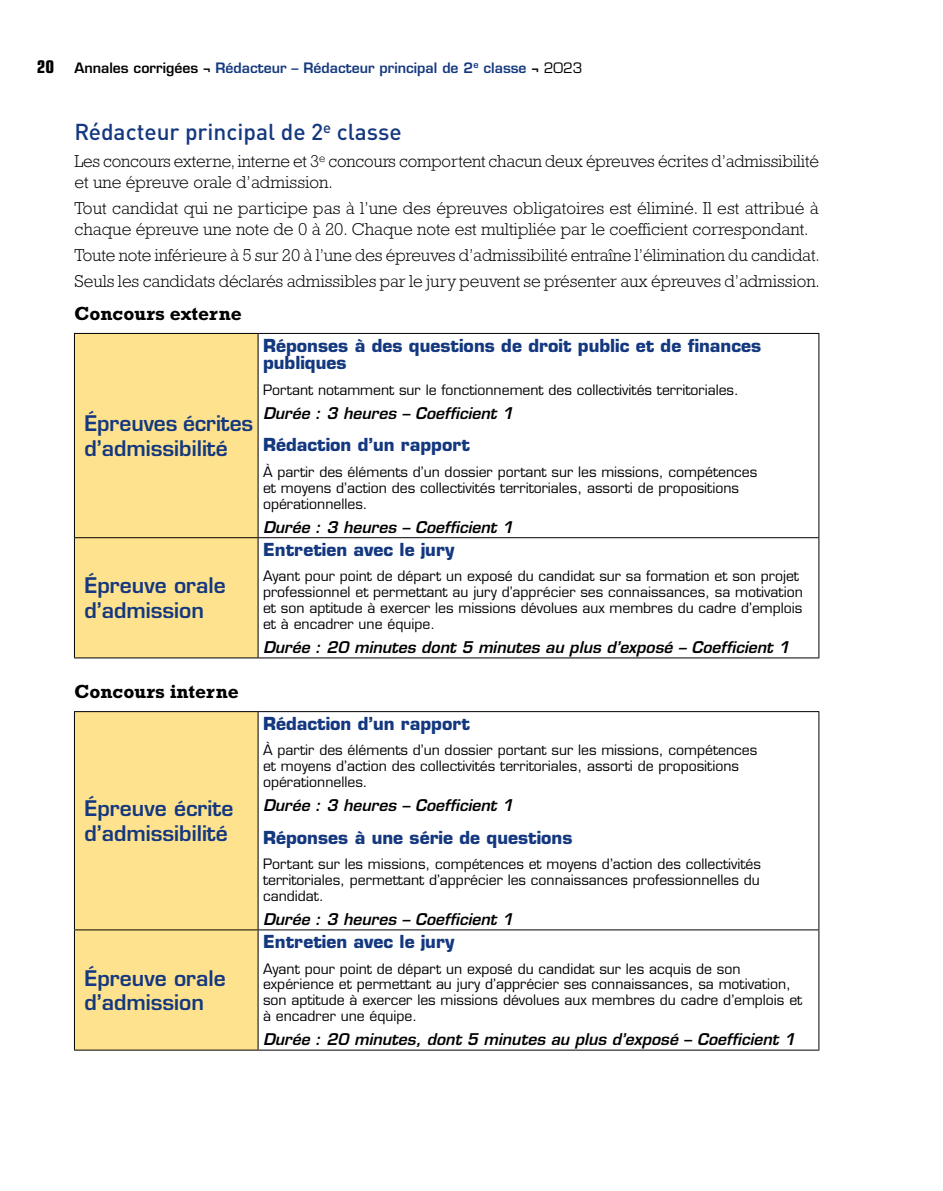
<style>
.page{position:relative;width:943px;height:1191px;background:#fff}
.page>*{position:absolute;margin:0;border:0;box-sizing:border-box;transform-origin:0 0}
.t1{font:500 22.75px "DIN Pro";color:#14387f}
.t2{font:600 21px/24.5px "Eurostile LT Std";color:#14387f}
.t3{font:700 19.25px "Rockwell Std";color:#000}
.t4{font:300 17.5px/21px "Rockwell Std";letter-spacing:-.005em;color:#000}
.t5{font:700 17.5px/17.5px "Eurostile LT Std";color:#14387f}
.t6{font:italic 600 15.75px "Eurostile LT Std";color:#000}
.t7{font:14px/15.8px "Eurostile LT Std";color:#000}
.t8{font:600 14px "Eurostile LT Std";color:#14387f}
.s1{font-weight:700;font-stretch:condensed;font-size:17.5px;color:#000}
.s2{color:#000}
.s3{font-weight:400;color:#000}
</style>
<div class="page">
<div style="left:75px;top:334px;width:183px;height:323px;background:#ffe28e"></div>
<hr style="left:74px;top:333px;width:184px;height:1px;background:#000">
<hr style="left:74px;top:334px;width:1px;height:203px;background:#000">
<hr style="left:258px;top:333px;width:561px;height:1px;background:#000">
<hr style="left:258px;top:334px;width:1px;height:203px;background:#000">
<hr style="left:818px;top:334px;width:1px;height:203px;background:#000">
<hr style="left:74px;top:537px;width:184px;height:1px;background:#000">
<hr style="left:74px;top:538px;width:1px;height:119px;background:#000">
<hr style="left:258px;top:537px;width:561px;height:1px;background:#000">
<hr style="left:258px;top:538px;width:1px;height:119px;background:#000">
<hr style="left:818px;top:538px;width:1px;height:119px;background:#000">
<hr style="left:74px;top:657px;width:184px;height:1px;background:#000">
<hr style="left:258px;top:657px;width:561px;height:1px;background:#000">
<div style="left:75px;top:712px;width:183px;height:337px;background:#ffe28e"></div>
<hr style="left:74px;top:711px;width:184px;height:1px;background:#000">
<hr style="left:74px;top:712px;width:1px;height:217px;background:#000">
<hr style="left:258px;top:711px;width:561px;height:1px;background:#000">
<hr style="left:258px;top:712px;width:1px;height:217px;background:#000">
<hr style="left:818px;top:712px;width:1px;height:217px;background:#000">
<hr style="left:74px;top:929px;width:184px;height:1px;background:#000">
<hr style="left:74px;top:930px;width:1px;height:119px;background:#000">
<hr style="left:258px;top:929px;width:561px;height:1px;background:#000">
<hr style="left:258px;top:930px;width:1px;height:119px;background:#000">
<hr style="left:818px;top:930px;width:1px;height:119px;background:#000">
<hr style="left:74px;top:1049px;width:184px;height:1px;background:#000">
<hr style="left:258px;top:1049px;width:561px;height:1px;background:#000">
<p class="t8" style="left:37px;top:59px;width:547px"><span class="s1">20</span> <span class="s2">Annales corrigées</span> <sub>¬</sub> Rédacteur – Rédacteur principal de 2<sup>e</sup> classe <sub>¬</sub> <span class="s3">2023</span></p>
<h1 class="t1" style="left:74px;top:114px;width:329px">Rédacteur principal de 2<sup>e</sup> classe</h1>
<p class="t4" style="left:74px;top:150px;width:746px">Les concours externe, interne et 3<sup>e</sup> concours comportent chacun deux épreuves écrites d’admissibilité et une épreuve orale d’admission.</p>
<p class="t4" style="left:74px;top:197px;width:745px">Tout candidat qui ne participe pas à l’une des épreuves obligatoires est éliminé. Il est attribué à chaque épreuve une note de 0 à 20. Chaque note est multipliée par le coefficient correspondant.</p>
<p class="t4" style="left:74px;top:242px;width:747px;line-height:25.9px">Toute note inférieure à 5 sur 20 à l’une des épreuves d’admissibilité entraîne l’élimination du candidat.<br>Seuls les candidats déclarés admissibles par le jury peuvent se présenter aux épreuves d’admission.</p>
<h3 class="t3" style="left:74px;top:302px;width:169px">Concours externe</h3>
<h2 class="t2" style="left:84px;top:411px;width:170px">Épreuves écrites d’admissibilité</h2>
<h2 class="t2" style="left:84px;top:573px;width:143px">Épreuve orale d’admission</h2>
<p class="t5" style="left:263px;top:336px;width:500px">Réponses à des questions de droit public et de finances publiques</p>
<p class="t7" style="left:263px;top:382px;width:477px">Portant notamment sur le fonctionnement des collectivités territoriales.</p>
<p class="t6" style="left:263px;top:403px;width:252px">Durée : 3 heures – Coefficient 1</p>
<p class="t5" style="left:263px;top:436px;width:208px">Rédaction d’un rapport</p>
<p class="t7" style="left:263px;top:464px;width:495px">À partir des éléments d’un dossier portant sur les missions, compétences et moyens d’action des collectivités territoriales, assorti de propositions opérationnelles.</p>
<p class="t6" style="left:263px;top:517px;width:252px">Durée : 3 heures – Coefficient 1</p>
<p class="t5" style="left:263px;top:540px;width:193px">Entretien avec le jury</p>
<p class="t7" style="left:263px;top:568px;width:541px">Ayant pour point de départ un exposé du candidat sur sa formation et son projet professionnel et permettant au jury d’apprécier ses connaissances, sa motivation et son aptitude à exercer les missions dévolues aux membres du cadre d’emplois et à encadrer une équipe.</p>
<p class="t6" style="left:263px;top:637px;width:528px">Durée : 20 minutes dont 5 minutes au plus d’exposé – Coefficient 1</p>
<h3 class="t3" style="left:74px;top:680px;width:166px">Concours interne</h3>
<h2 class="t2" style="left:84px;top:796px;width:150px">Épreuve écrite d’admissibilité</h2>
<h2 class="t2" style="left:84px;top:965px;width:143px">Épreuve orale d’admission</h2>
<p class="t5" style="left:263px;top:714px;width:208px">Rédaction d’un rapport</p>
<p class="t7" style="left:263px;top:742px;width:495px">À partir des éléments d’un dossier portant sur les missions, compétences et moyens d’action des collectivités territoriales, assorti de propositions opérationnelles.</p>
<p class="t6" style="left:263px;top:795px;width:252px">Durée : 3 heures – Coefficient 1</p>
<p class="t5" style="left:263px;top:828px;width:311px">Réponses à une série de questions</p>
<p class="t7" style="left:263px;top:856px;width:499px;text-align:justify">Portant sur les missions, compétences et moyens d’action des collectivités territoriales, permettant d’apprécier les connaissances professionnelles du candidat.</p>
<p class="t6" style="left:263px;top:909px;width:252px">Durée : 3 heures – Coefficient 1</p>
<p class="t5" style="left:263px;top:932px;width:193px">Entretien avec le jury</p>
<p class="t7" style="left:263px;top:960px;width:541px">Ayant pour point de départ un exposé du candidat sur les acquis de son expérience et permettant au jury d’apprécier ses connaissances, sa motivation, son aptitude à exercer les missions dévolues aux membres du cadre d’emplois et à encadrer une équipe.</p>
<p class="t6" style="left:263px;top:1029px;width:533px">Durée : 20 minutes, dont 5 minutes au plus d’exposé – Coefficient 1</p>
</div>
